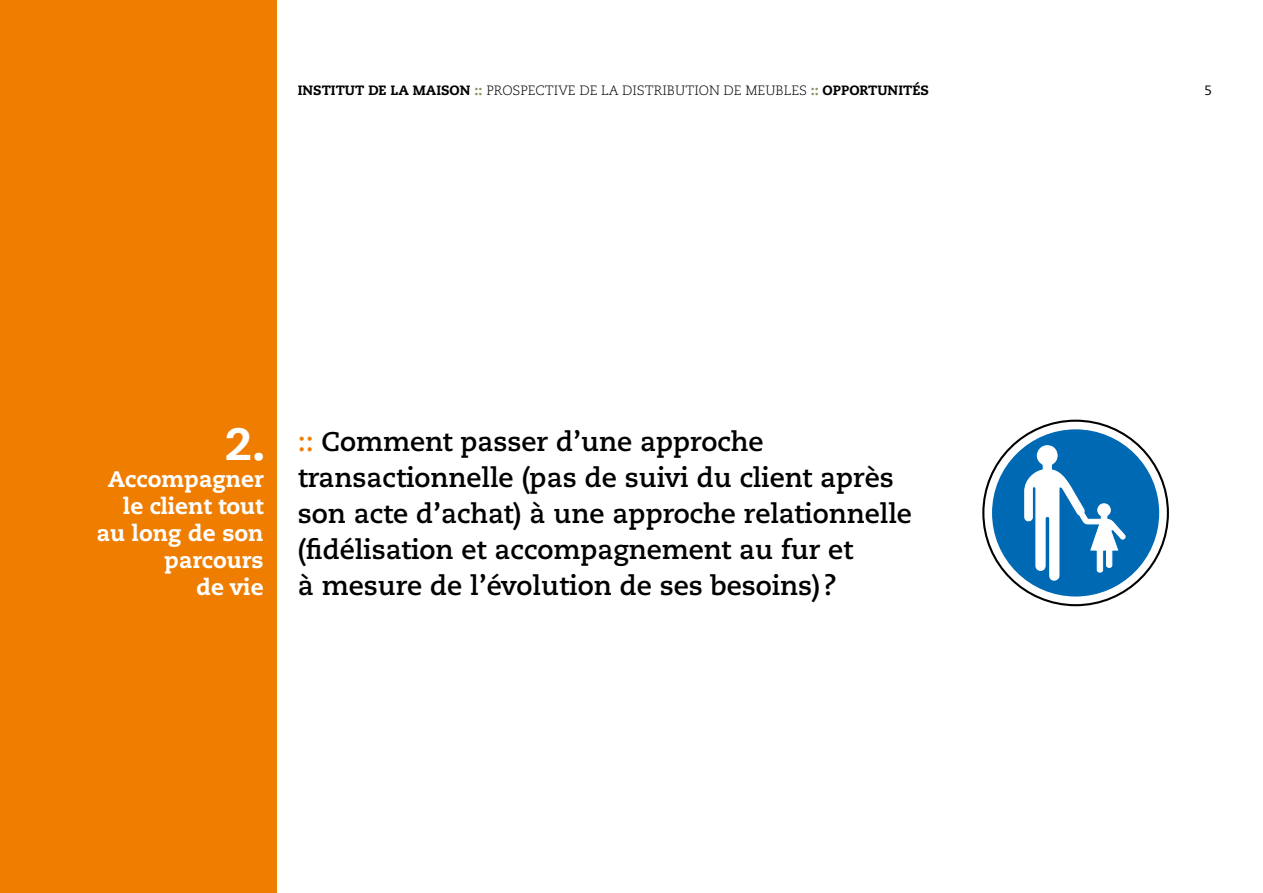
<style>
.page{position:relative;width:1263px;height:893px;background:#fff}
.page>*{position:absolute;margin:0;border:0;box-sizing:border-box;transform-origin:0 0}
.t1{font:800 45px "Caecilia LT Pro 85";color:#fff}
.t2{font:700 27px/36px "Caecilia LT Pro 75";color:#000}
.t3{font:800 22.5px/27px "Caecilia LT Pro 85";color:#fff;text-align:right}
.t4{font:300 13.5px "Caecilia LT Pro 45";color:#000}
.t5{font:13.5px "Caecilia LT Pro 55 Roman";color:#000}
.s1{font-family:"Caecilia LT Pro 85";font-weight:800}
.s2{font-family:"Caecilia LT Pro 85";font-weight:800;color:#938e5e}
.s3{color:#ef7d00}
</style>
<div class="page">
<div style="left:0;top:0;width:276px;height:893px;background:#ef7d00"></div>
<svg style="left:983px;top:421px;width:185px;height:184px"></svg>
<div style="left:992px;top:429px;width:167px;height:167px;background:#0069b4;border-radius:50%"></div>
<svg style="left:1024px;top:445px;width:103px;height:136px"></svg>
<p class="t4" style="left:298px;top:82px;width:633px"><span class="s1">INSTITUT DE LA MAISON</span> <span class="s2">::</span> PROSPECTIVE DE LA DISTRIBUTION DE MEUBLES <span class="s2">::</span> <span class="s1">OPPORTUNITÉS</span></p>
<p class="t5" style="left:1204px;top:82px;width:9px">5</p>
<h1 class="t1" style="left:225px;top:413px;width:41px">2.</h1>
<p class="t3" style="left:97px;top:465px;width:168px">Accompagner le client tout au long de son parcours<br>de vie</p>
<p class="t2" style="left:298px;top:423px;width:616px"><span class="s3">::</span> Comment passer d’une approche transactionnelle (pas de suivi du client après son acte d’achat) à une approche relationnelle (fidélisation et accompagnement au fur et<br>à mesure de l’évolution de ses besoins) ?</p>
</div>
